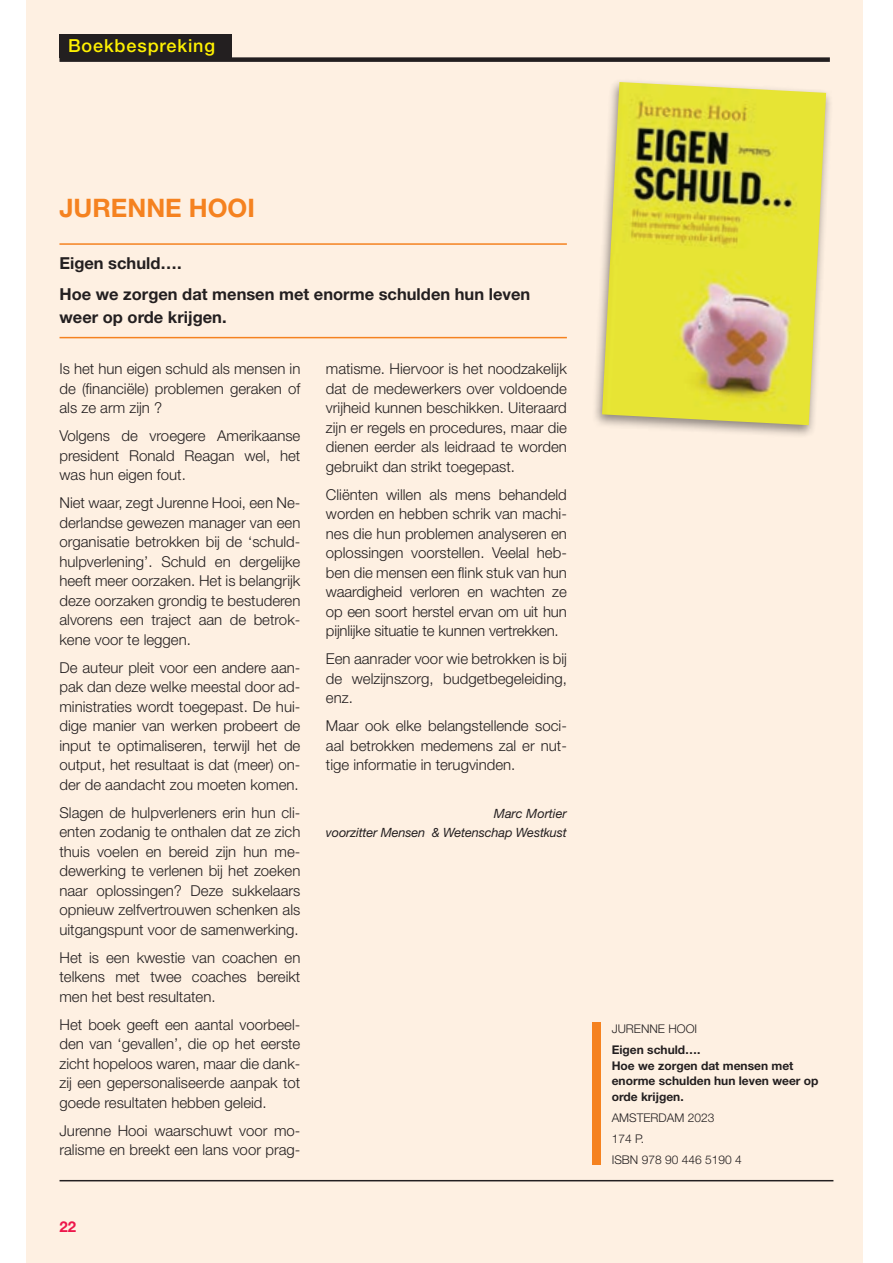
<style>
.page{position:relative;width:893px;height:1263px;background:#fff}
.page>*{position:absolute;margin:0;border:0;box-sizing:border-box;transform-origin:0 0}
.Titel_24pt_Helv_Bold{font:700 25.5px "Helvetica Neue LT Std";color:#f58220}
.t1{font:500 18px "Helvetica Neue LT Std";letter-spacing:.05em;color:#fff101}
.Inleiding_14pt_Helv_Bold{font:700 16.5px/22.5px "Helvetica Neue LT Std";color:#231f20}
.t2{font:300 15px/19.5px "Helvetica Neue LT Std";color:#231f20;text-align:justify}
.t3{font:700 15px "Helvetica Neue LT Std";color:#ed164b}
.t4{font:italic 12.75px "Helvetica Neue LT Std";letter-spacing:-.01em;color:#231f20}
.t5{font:700 12px/15.6px "Helvetica Neue LT Std";color:#231f20}
.t6{font:300 12px "Helvetica Neue LT Std";color:#231f20}
</style>
<div class="page">
<div style="left:27px;top:0;width:836px;height:1263px;background:#fef0e2"></div>
<hr style="left:60px;top:1180px;width:773px;height:1px;background:#231f20">
<div style="left:59px;top:57px;width:771px;height:5px;background:#231f20"></div>
<div style="left:60px;top:34px;width:172px;height:23px;background:#231f20"></div>
<hr style="left:59px;top:243px;width:508px;height:2px;background:#f58220">
<hr style="left:60px;top:337px;width:507px;height:1px;background:#f58220">
<div style="left:591px;top:77px;width:242px;height:361px;background:#231f20;opacity:.5"></div>
<img style="left:602px;top:82px;width:224px;height:343px">
<div style="left:592px;top:1022px;width:9px;height:143px;background:#f58220"></div>
<p class="t1" style="left:68px;top:35px;width:149px">Boekbespreking</p>
<p class="Titel_24pt_Helv_Bold" style="left:59px;top:193px;width:197px">JURENNE HOOI</p>
<p class="Inleiding_14pt_Helv_Bold" style="left:59px;top:252px;width:124px">Eigen schuld….</p>
<p class="Inleiding_14pt_Helv_Bold" style="left:59px;top:283px;width:472px">Hoe we zorgen dat mensen met enorme schulden hun leven weer op orde krijgen.</p>
<p class="t2" style="left:59px;top:359px;width:242px">Is het hun eigen schuld als mensen in de (financiële) problemen geraken of als ze arm zijn ?</p>
<p class="t2" style="left:59px;top:426px;width:242px">Volgens de vroegere Amerikaanse president Ronald Reagan wel, het was hun eigen fout.</p>
<p class="t2" style="left:59px;top:493px;width:242px">Niet waar, zegt Jurenne Hooi, een Ne&shy;derlandse gewezen manager van een organisatie betrokken bij de ‘schuld&shy;hulpverlening’. Schuld en dergelijke heeft meer oorzaken. Het is belangrijk deze oorzaken grondig te bestuderen alvorens een traject aan de betrok&shy;kene voor te leggen.</p>
<p class="t2" style="left:59px;top:657px;width:242px">De auteur pleit voor een andere aan&shy;pak dan deze welke meestal door ad&shy;ministraties wordt toegepast. De hui&shy;dige manier van werken probeert de input te optimaliseren, terwijl het de output, het resultaat is dat (meer) on&shy;der de aandacht zou moeten komen.</p>
<p class="t2" style="left:59px;top:802px;width:242px">Slagen de hulpverleners erin hun cli&shy;ënten zodanig te onthalen dat ze zich thuis voelen en bereid zijn hun me&shy;dewerking te verlenen bij het zoeken naar oplossingen? Deze sukkelaars opnieuw zelfvertrouwen schenken als uitgangspunt voor de samenwerking.</p>
<p class="t2" style="left:59px;top:947px;width:242px">Het is een kwestie van coachen en telkens met twee coaches bereikt men het best resultaten.</p>
<p class="t2" style="left:59px;top:1014px;width:242px">Het boek geeft een aantal voorbeel&shy;den van ‘gevallen’, die op het eerste zicht hopeloos waren, maar die dank&shy;zij een gepersonaliseerde aanpak tot goede resultaten hebben geleid.</p>
<p class="t2" style="left:59px;top:1120px;width:242px">Jurenne Hooi waarschuwt voor mo&shy;ralisme en breekt een lans voor prag-</p>
<p class="t2" style="left:326px;top:359px;width:242px">matisme. Hiervoor is het noodzakelijk dat de medewerkers over voldoende vrijheid kunnen beschikken. Uiteraard zijn er regels en procedures, maar die dienen eerder als leidraad te worden gebruikt dan strikt toegepast.</p>
<p class="t2" style="left:326px;top:484px;width:242px">Cliënten willen als mens behandeld worden en hebben schrik van machi&shy;nes die hun problemen analyseren en oplossingen voorstellen. Veelal heb&shy;ben die mensen een flink stuk van hun waardigheid verloren en wachten ze op een soort herstel ervan om uit hun pijnlijke situatie te kunnen vertrekken.</p>
<p class="t2" style="left:326px;top:649px;width:242px">Een aanrader voor wie betrokken is bij de welzijnszorg, budgetbegeleiding, enz.</p>
<p class="t2" style="left:326px;top:716px;width:242px">Maar ook elke belangstellende soci&shy;aal betrokken medemens zal er nut&shy;tige informatie in terugvinden.</p>
<p class="t4" style="left:494px;top:806px;width:74px">Marc Mortier</p>
<p class="t4" style="left:326px;top:825px;width:242px">voorzitter Mensen &amp; Wetenschap Westkust</p>
<p class="t3" style="left:60px;top:1217px;width:18px">22</p>
<p class="t6" style="left:612px;top:1021px;width:87px">JURENNE HOOI</p>
<p class="t5" style="left:612px;top:1042px;width:90px">Eigen schuld….</p>
<p class="t5" style="left:612px;top:1057px;width:208px">Hoe we zorgen dat mensen met enorme schulden hun leven weer op orde krijgen.</p>
<p class="t6" style="left:612px;top:1110px;width:104px">AMSTERDAM 2023</p>
<p class="t6" style="left:612px;top:1131px;width:34px">174 P.</p>
<p class="t6" style="left:612px;top:1152px;width:132px">ISBN 978 90 446 5190 4</p>
</div>
